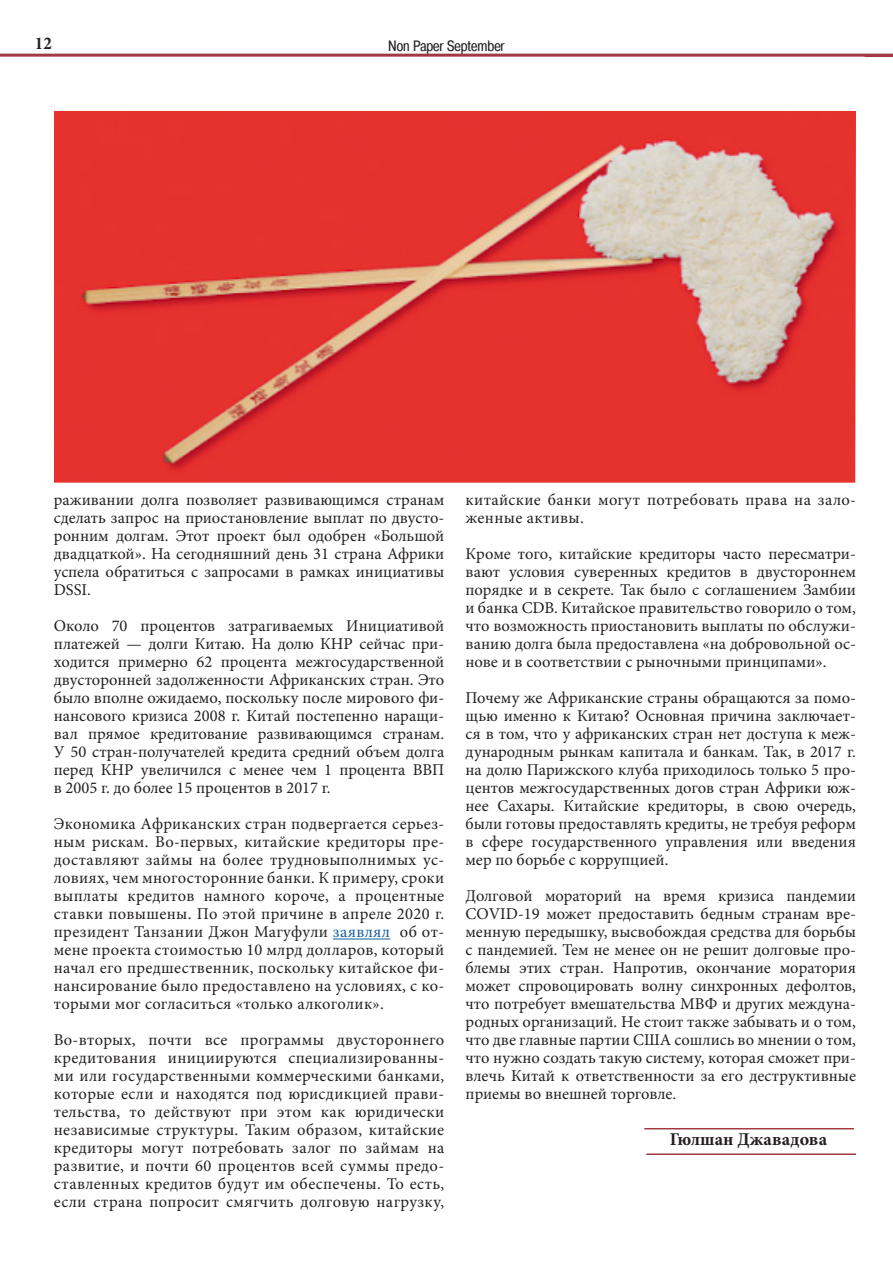
<style>
.page{position:relative;width:893px;height:1263px;background:#fff}
.page>*{position:absolute;margin:0;border:0;box-sizing:border-box;transform-origin:0 0}
.t1{font:700 18px "Minion Pro";color:#231f20}
.t2{font:700 condensed 18px "Minion Pro";color:#231f20}
.t3{font:16.5px/18px "Minion Pro";letter-spacing:.005em;color:#231f20;text-align:justify}
.t4{font:15px "Pragmatica Cond C";color:#231f20}
.s1{color:#175d9e}
</style>
<div class="page">
<hr style="left:0;top:54px;width:893px;height:3px;background:#a03942">
<hr style="left:333px;top:938px;width:57px;height:1px;background:#175d9e">
<img style="left:54px;top:111px;width:802px;height:372px">
<hr style="left:644px;top:1128px;width:210px;height:1px;background:#a03942">
<hr style="left:646px;top:1153px;width:210px;height:2px;background:#a03942">
<p class="t2" style="left:35px;top:31px;width:18px">12</p>
<p class="t4" style="left:388px;top:38px;width:118px">Non Paper September</p>
<p class="t3" style="left:54px;top:491px;width:392px">раживании долга позволяет развивающимся странам сделать запрос на приостановление выплат по двусто&shy;ронним долгам. Этот проект был одобрен «Большой двадцаткой». На сегодняшний день 31 страна Африки успела обратиться с запросами в рамках инициативы DSSI.</p>
<p class="t3" style="left:54px;top:617px;width:392px">Около 70 процентов затрагиваемых Инициативой платежей — долги Китаю. На долю КНР сейчас при&shy;ходится примерно 62 процента межгосударственной двусторонней задолженности Африканских стран. Это было вполне ожидаемо, поскольку после мирового фи&shy;нансового кризиса 2008 г. Китай постепенно наращи&shy;вал прямое кредитование развивающимся странам.<br>У 50 стран-получателей кредита средний объем долга перед КНР увеличился с менее чем 1 процента ВВП в 2005 г. до более 15 процентов в 2017 г.</p>
<p class="t3" style="left:54px;top:815px;width:392px">Экономика Африканских стран подвергается серьез&shy;ным рискам. Во-первых, китайские кредиторы пре&shy;доставляют займы на более трудновыполнимых ус&shy;ловиях, чем многосторонние банки. К примеру, сроки выплаты кредитов намного короче, а процентные ставки повышены. По этой причине в апреле 2020 г. президент Танзании Джон Магуфули <span class="s1">заявлял</span> об от&shy;мене проекта стоимостью 10 млрд долларов, который начал его предшественник, поскольку китайское фи&shy;нансирование было предоставлено на условиях, с ко&shy;торыми мог согласиться «только алкоголик».</p>
<p class="t3" style="left:54px;top:1031px;width:392px">Во-вторых, почти все программы двустороннего кредитования инициируются специализированны&shy;ми или государственными коммерческими банками, которые если и находятся под юрисдикцией прави&shy;тельства, то действуют при этом как юридически независимые структуры. Таким образом, китайские кредиторы могут потребовать залог по займам на развитие, и почти 60 процентов всей суммы предо&shy;ставленных кредитов будут им обеспечены. То есть, если страна попросит смягчить долговую нагрузку,</p>
<p class="t3" style="left:466px;top:491px;width:392px">китайские банки могут потребовать права на зало&shy;женные активы.</p>
<p class="t3" style="left:466px;top:545px;width:392px">Кроме того, китайские кредиторы часто пересматри&shy;вают условия суверенных кредитов в двустороннем порядке и в секрете. Так было с соглашением Замбии и банка CDB. Китайское правительство говорило о том, что возможность приостановить выплаты по обслужи&shy;ванию долга была предоставлена «на добровольной ос&shy;нове и в соответствии с рыночными принципами».</p>
<p class="t3" style="left:466px;top:689px;width:392px">Почему же Африканские страны обращаются за помо&shy;щью именно к Китаю? Основная причина заключает&shy;ся в том, что у африканских стран нет доступа к меж&shy;дународным рынкам капитала и банкам. Так, в 2017 г. на долю Парижского клуба приходилось только 5 про&shy;центов межгосударственных догов стран Африки юж&shy;нее Сахары. Китайские кредиторы, в свою очередь, были готовы предоставлять кредиты, не требуя реформ в сфере государственного управления или введения мер по борьбе с коррупцией.</p>
<p class="t3" style="left:466px;top:887px;width:392px">Долговой мораторий на время кризиса пандемии COVID-19 может предоставить бедным странам вре&shy;менную передышку, высвобождая средства для борьбы с пандемией. Тем не менее он не решит долговые про&shy;блемы этих стран. Напротив, окончание моратория может спровоцировать волну синхронных дефолтов, что потребует вмешательства МВФ и других междуна&shy;родных организаций. Не стоит также забывать и о том, что две главные партии США сошлись во мнении о том, что нужно создать такую систему, которая сможет при&shy;влечь Китай к ответственности за его деструктивные приемы во внешней торговле.</p>
<p class="t1" style="left:670px;top:1127px;width:159px">Гюлшан Джавадова</p>
</div>
